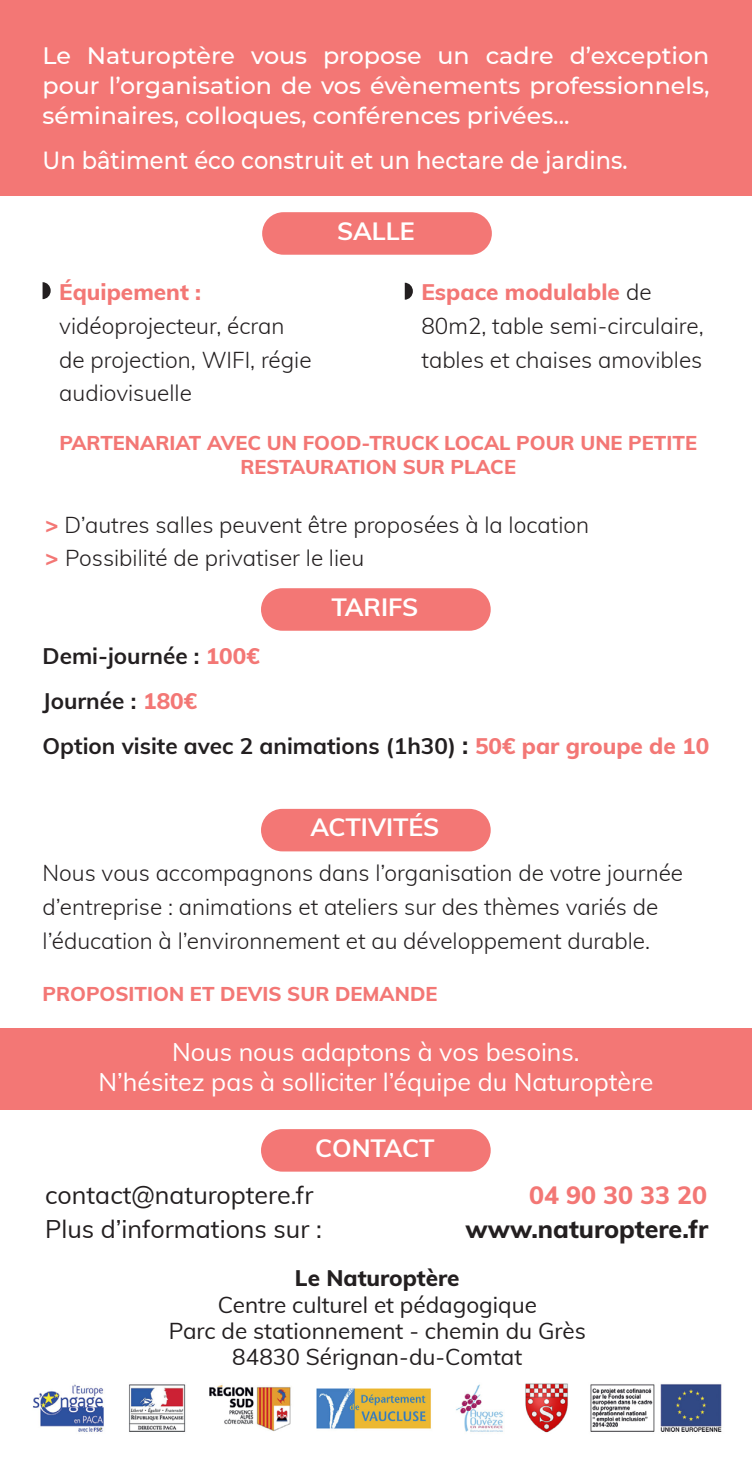
<style>
.page{position:relative;width:752px;height:1460px;background:#fff}
.page>*{position:absolute;margin:0;border:0;box-sizing:border-box;transform-origin:0 0}
.t1{font:25px "Muli";color:#fff}
.t2{font:25px "Muli";color:#231f20}
.t3{font:700 25px "Muli";color:#fff}
.t4{font:800 25px "Muli";color:#231f20}
.t5{font:800 25px "Muli";color:#f37775}
.t6{font:500 24.75px "Montserrat";color:#fff;scale:.91 1}
.t7{font:500 23.75px/30px "Montserrat";color:#fff;text-align:justify}
.t8{font:300 22.5px/33.8px "Muli";color:#231f20}
.t9{font:22.5px "Muli";color:#231f20}
.t10{font:700 22.5px "Muli";color:#231f20}
.t11{font:800 22.5px "Muli";color:#231f20}
.t12{font:800 22.5px "Muli";color:#f37775}
.t13{font:800 20px/24px "Muli";color:#f37775;text-align:center}
.s1{font-weight:800;color:#f37775}
.s2{font-size:25px}
</style>
<div class="page">
<div style="left:0;top:0;width:751px;height:196px;background:#f37775"></div>
<img style="left:33px;top:1383px;width:689px;height:50px">
<div style="left:261px;top:588px;width:229px;height:43px;background:#f37775;border-radius:21px"></div>
<div style="left:261px;top:1129px;width:229px;height:43px;background:#f37775;border-radius:21px"></div>
<div style="left:261px;top:809px;width:229px;height:42px;background:#f37775;border-radius:21px"></div>
<div style="left:262px;top:212px;width:229px;height:43px;background:#f37775;border-radius:21px"></div>
<svg style="left:43px;top:282px;width:8px;height:17px"></svg>
<svg style="left:404px;top:283px;width:8px;height:17px"></svg>
<div style="left:0;top:1028px;width:751px;height:82px;background:#f37775"></div>
<p class="t7" style="left:43px;top:39px;width:668px">Le Naturoptère vous propose un cadre d’exception pour l’organisation de vos évènements professionnels, séminaires, colloques, conférences privées...</p>
<p class="t6" style="left:43px;top:143px;width:644px">Un bâtiment éco construit et un hectare de jardins.</p>
<p class="t12" style="left:59px;top:275px;width:143px">Équipement :</p>
<p class="t8" style="left:59px;top:308px;width:254px">vidéoprojecteur, écran de projection, WIFI, régie audiovisuelle</p>
<p class="t3" style="left:337px;top:212px;width:79px">SALLE</p>
<p class="t8" style="left:421px;top:274px;width:283px"><span class="s1">Espace modulable</span> de<br>80m2, table semi-circulaire, tables et chaises amovibles</p>
<p class="t13" style="left:59px;top:430px;width:638px">PARTENARIAT AVEC UN FOOD-TRUCK LOCAL POUR UNE PETITE<br>RESTAURATION SUR PLACE</p>
<p class="t8" style="left:45px;top:507px;width:545px"><span class="s1">&gt;</span> D’autres salles peuvent être proposées à la location</p>
<p class="t8" style="left:45px;top:540px;width:320px"><span class="s1">&gt;</span> Possibilité de privatiser le lieu</p>
<p class="t3" style="left:331px;top:588px;width:88px">TARIFS</p>
<p class="t10" style="left:43px;top:639px;width:219px">Demi-journée : <span class="s1">100€</span></p>
<p class="t10" style="left:43px;top:684px;width:156px">Journée : <span class="s1">180€</span></p>
<p class="t10" style="left:43px;top:729px;width:667px">Option visite avec 2 animations (1h30) <span class="s2">:</span> <span class="s1">50€ par groupe de 10</span></p>
<p class="t3" style="left:310px;top:809px;width:130px">ACTIVITÉS</p>
<p class="t8" style="left:43px;top:855px;width:641px">Nous vous accompagnons dans l’organisation de votre journée d’entreprise : animations et ateliers sur des thèmes variés de l’éducation à l’environnement et au développement durable.</p>
<p class="t13" style="left:43px;top:981px;width:396px">PROPOSITION ET DEVIS SUR DEMANDE</p>
<p class="t1" style="left:172px;top:1034px;width:408px">Nous nous adaptons à vos besoins.</p>
<p class="t1" style="left:98px;top:1064px;width:556px">N’hésitez pas à solliciter l’équipe du Naturoptère</p>
<p class="t3" style="left:315px;top:1129px;width:121px">CONTACT</p>
<p class="t2" style="left:45px;top:1177px;width:269px">contact@naturoptere.fr</p>
<p class="t5" style="left:528px;top:1176px;width:180px">04 90 30 33 20</p>
<p class="t2" style="left:45px;top:1210px;width:278px">Plus d’informations sur :</p>
<p class="t4" style="left:465px;top:1210px;width:244px">www.naturoptere.fr</p>
<p class="t11" style="left:295px;top:1262px;width:166px">Le Naturoptère</p>
<p class="t9" style="left:217px;top:1288px;width:320px">Centre culturel et pédagogique</p>
<p class="t9" style="left:169px;top:1314px;width:418px">Parc de stationnement - chemin du Grès</p>
<p class="t9" style="left:232px;top:1341px;width:291px">84830 Sérignan-du-Comtat</p>
</div>
